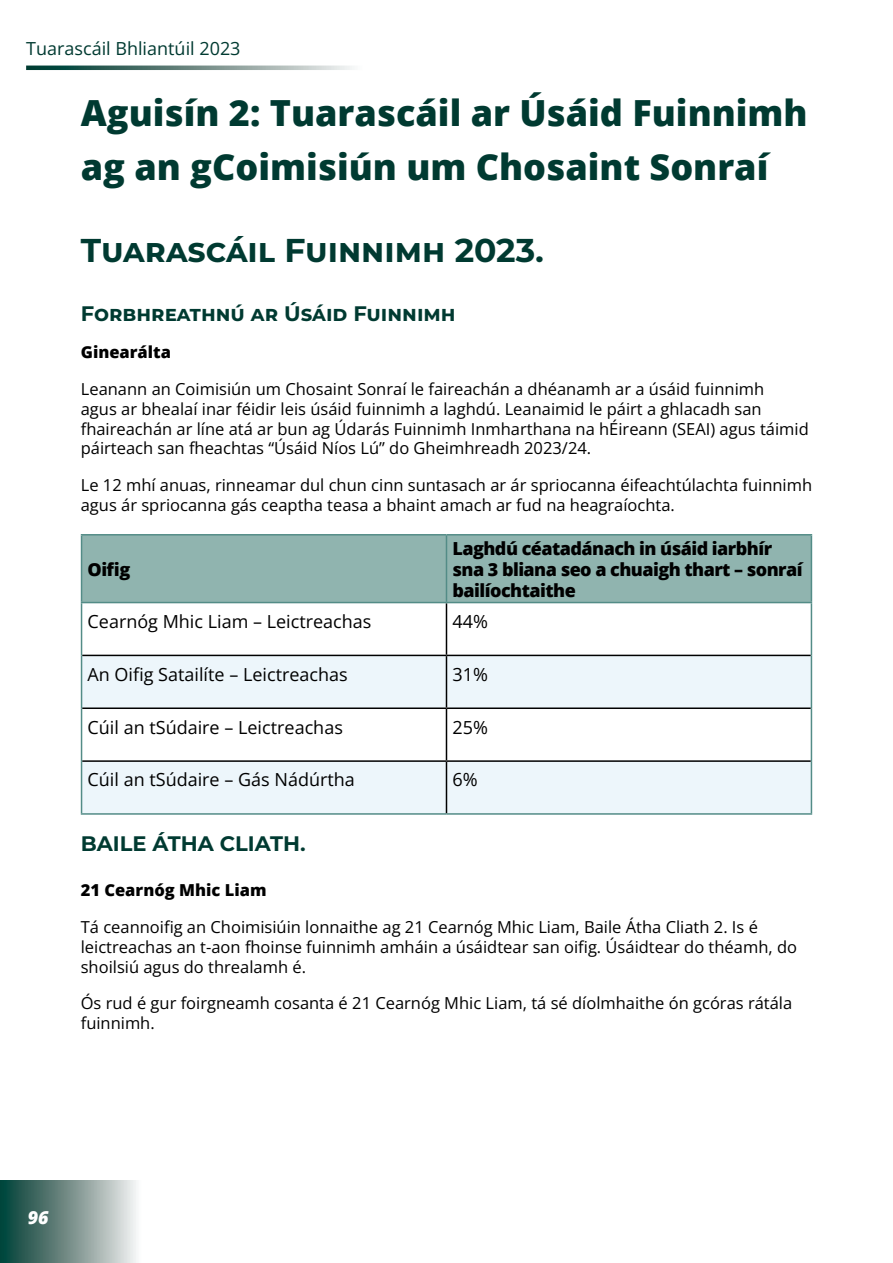
<style>
.page{position:relative;width:893px;height:1263px;background:#fff}
.page>*{position:absolute;margin:0;border:0;box-sizing:border-box;transform-origin:0 0}
.t1{font:800 36px/54px "Open Sans";color:#003a31}
.t2{font:700 33px "Montserrat";color:#003a31}
.t3{font:700 21px "Montserrat";color:#003a31}
.t4{font:18px "Open Sans";color:#000}
.t5{font:800 18px/21px "Open Sans";letter-spacing:-.03em;color:#000}
.t6{font:18px "Open Sans";color:#003a31}
.t7{font:italic 800 18px "Open Sans";color:#fff}
.t8{font:16.5px/19.8px "Open Sans";color:#000}
.t9{font:800 16.5px "Open Sans";color:#000}
</style>
<div class="page">
<svg style="left:26px;top:66px;width:326px;height:4px"></svg>
<svg style="left:0;top:1180px;width:136px;height:83px;background:#75918c"></svg>
<div style="left:82px;top:535px;width:364px;height:67px;background:#90b4af"></div>
<div style="left:446px;top:535px;width:365px;height:67px;background:#90b4af"></div>
<div style="left:82px;top:655px;width:364px;height:53px;background:#edf6fb"></div>
<div style="left:446px;top:655px;width:365px;height:53px;background:#edf6fb"></div>
<div style="left:82px;top:761px;width:364px;height:53px;background:#edf6fb"></div>
<div style="left:446px;top:761px;width:365px;height:53px;background:#edf6fb"></div>
<hr style="left:446px;top:535px;width:1px;height:67px;background:#538c87">
<hr style="left:81px;top:603px;width:1px;height:52px;background:#538c87">
<hr style="left:811px;top:603px;width:1px;height:52px;background:#538c87">
<hr style="left:81px;top:655px;width:1px;height:53px;background:#538c87">
<hr style="left:811px;top:655px;width:1px;height:53px;background:#538c87">
<hr style="left:81px;top:708px;width:1px;height:53px;background:#538c87">
<hr style="left:811px;top:708px;width:1px;height:53px;background:#538c87">
<hr style="left:81px;top:761px;width:1px;height:52px;background:#538c87">
<hr style="left:811px;top:761px;width:1px;height:52px;background:#538c87">
<hr style="left:81px;top:813px;width:365px;height:2px;background:#538c87">
<hr style="left:446px;top:813px;width:366px;height:2px;background:#538c87">
<hr style="left:446px;top:603px;width:1px;height:52px;background:#000">
<hr style="left:82px;top:655px;width:364px;height:1px;background:#000">
<hr style="left:446px;top:655px;width:365px;height:1px;background:#000">
<hr style="left:446px;top:656px;width:1px;height:51px;background:#000">
<hr style="left:82px;top:707px;width:364px;height:2px;background:#000">
<hr style="left:446px;top:707px;width:365px;height:2px;background:#000">
<hr style="left:446px;top:709px;width:1px;height:51px;background:#000">
<hr style="left:82px;top:760px;width:364px;height:2px;background:#000">
<hr style="left:446px;top:760px;width:365px;height:2px;background:#000">
<hr style="left:446px;top:762px;width:1px;height:51px;background:#000">
<hr style="left:81px;top:534px;width:365px;height:1px;background:#538c87">
<hr style="left:81px;top:535px;width:1px;height:67px;background:#538c87">
<hr style="left:446px;top:534px;width:366px;height:1px;background:#538c87">
<hr style="left:811px;top:535px;width:1px;height:67px;background:#538c87">
<hr style="left:81px;top:602px;width:365px;height:1px;background:#538c87">
<hr style="left:446px;top:602px;width:366px;height:1px;background:#538c87">
<p class="t6" style="left:26px;top:37px;width:216px">Tuarascáil Bhliantúil 2023</p>
<h1 class="t1" style="left:81px;top:84px;width:728px">Aguisín 2: Tuarascáil ar Úsáid Fuinnimh ag an gCoimisiún um Chosaint Sonraí</h1>
<h1 class="t2" style="left:81px;top:227px;width:465px">Tuarascáil Fuinnimh 2023.</h1>
<p class="t3" style="left:81px;top:299px;width:376px">Forbhreathnú ar Úsáid Fuinnimh</p>
<p class="t9" style="left:81px;top:340px;width:92px">Ginearálta</p>
<p class="t8" style="left:81px;top:379px;width:685px">Leanann an Coimisiún um Chosaint Sonraí le faireachán a dhéanamh ar a úsáid fuinnimh</p>
<p class="t8" style="left:81px;top:398px;width:729px">agus ar bhealaí inar féidir leis úsáid fuinnimh a laghdú. Leanaimid le páirt a ghlacadh san fhaireachán ar líne atá ar bun ag Údarás Fuinnimh Inmharthana na hÉireann (SEAI) agus táimid páirteach san fheachtas “Úsáid Níos Lú” do Gheimhreadh 2023/24.</p>
<p class="t8" style="left:81px;top:475px;width:733px">Le 12 mhí anuas, rinneamar dul chun cinn suntasach ar ár spriocanna éifeachtúlachta fuinnimh</p>
<p class="t8" style="left:81px;top:495px;width:596px">agus ár spriocanna gás ceaptha teasa a bhaint amach ar fud na heagraíochta.</p>
<p class="t5" style="left:88px;top:558px;width:44px">Oifig</p>
<p class="t5" style="left:452px;top:537px;width:352px">Laghdú céatadánach in úsáid iarbhír sna 3 bliana seo a chuaigh thart – sonraí bailíochtaithe</p>
<p class="t4" style="left:88px;top:609px;width:285px">Cearnóg Mhic Liam – Leictreachas</p>
<p class="t4" style="left:452px;top:609px;width:37px">44%</p>
<p class="t4" style="left:88px;top:662px;width:262px">An Oifig Satailíte – Leictreachas</p>
<p class="t4" style="left:452px;top:662px;width:37px">31%</p>
<p class="t4" style="left:88px;top:715px;width:257px">Cúil an tSúdaire – Leictreachas</p>
<p class="t4" style="left:452px;top:715px;width:37px">25%</p>
<p class="t4" style="left:88px;top:767px;width:269px">Cúil an tSúdaire – Gás Nádúrtha</p>
<p class="t4" style="left:452px;top:767px;width:27px">6%</p>
<p class="t3" style="left:81px;top:828px;width:226px">BAILE ÁTHA CLIATH.</p>
<p class="t9" style="left:81px;top:878px;width:187px">21 Cearnóg Mhic Liam</p>
<p class="t8" style="left:81px;top:917px;width:718px">Tá ceannoifig an Choimisiúin lonnaithe ag 21 Cearnóg Mhic Liam, Baile Átha Cliath 2. Is é leictreachas an t-aon fhoinse fuinnimh amháin a úsáidtear san oifig. Úsáidtear do théamh, do shoilsiú agus do threalamh é.</p>
<p class="t8" style="left:81px;top:993px;width:713px">Ós rud é gur foirgneamh cosanta é 21 Cearnóg Mhic Liam, tá sé díolmhaithe ón gcóras rátála</p>
<p class="t8" style="left:81px;top:1013px;width:75px">fuinnimh.</p>
<p class="t7" style="left:28px;top:1203px;width:22px">96</p>
</div>
